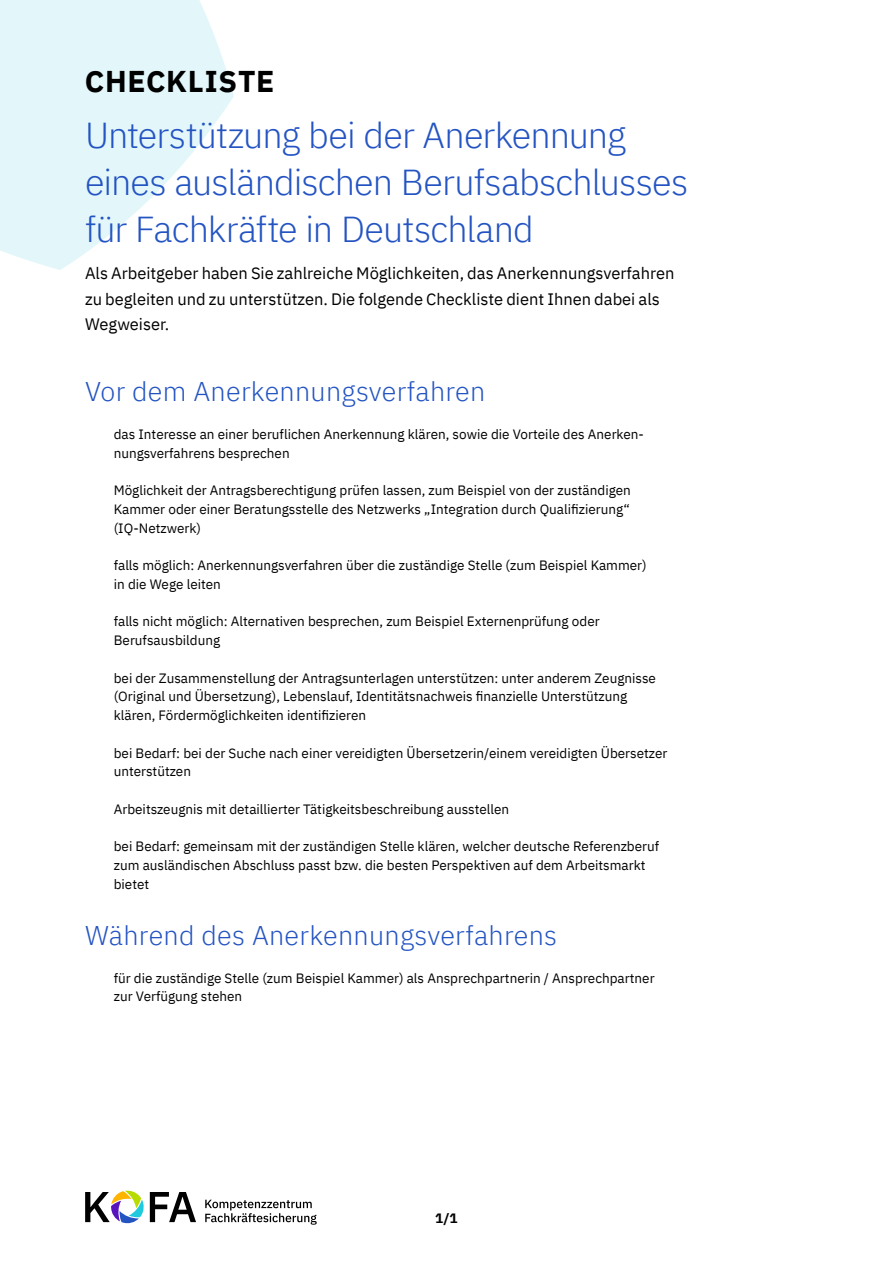
<style>
.page{position:relative;width:893px;height:1263px;background:#fff}
.page>*{position:absolute;margin:0;border:0;box-sizing:border-box;transform-origin:0 0}
.t1{font:300 36px/46.8px "IBM Plex Sans";letter-spacing:-.025em;color:#2454c2}
.t2{font:700 30px "IBM Plex Sans";letter-spacing:.025em;color:#000}
.t3{font:300 27px "IBM Plex Sans";letter-spacing:.01em;color:#2454c2}
.t4{font:16.5px/25.5px "IBM Plex Sans";color:#000}
.t5{font:13.5px/18.8px "IBM Plex Sans";color:#000}
.t6{font:700 13.5px "IBM Plex Sans";color:#000}
</style>
<div class="page">
<svg style="left:0;top:0;width:234px;height:270px;fill:#e3f7fa"></svg>
<svg style="left:85px;top:1190px;width:111px;height:34px"></svg>
<svg style="left:205px;top:1200px;width:112px;height:25px"></svg>
<h2 class="t2" style="left:85px;top:57px;width:191px">CHECKLISTE</h2>
<h1 class="t1" style="left:85px;top:109px;width:605px">Unterstützung bei der Anerkennung eines ausländischen Berufsabschlusses für Fachkräfte in Deutschland</h1>
<p class="t4" style="left:85px;top:259px;width:591px">Als Arbeitgeber haben Sie zahlreiche Möglichkeiten, das Anerkennungsverfahren zu begleiten und zu unterstützen. Die folgende Checkliste dient Ihnen dabei als<br>Wegweiser.</p>
<h3 class="t3" style="left:85px;top:371px;width:402px">Vor dem Anerkennungsverfahren</h3>
<p class="t5" style="left:114px;top:424px;width:532px">das Interesse an einer beruflichen Anerkennung klären, sowie die Vorteile des Anerken&shy;nungsverfahrens besprechen</p>
<p class="t5" style="left:114px;top:480px;width:519px;text-align:justify">Möglichkeit der Antragsberechtigung prüfen lassen, zum Beispiel von der zuständigen Kammer oder einer Beratungsstelle des Netzwerks „Integration durch Qualifizierung“ (IQ-Netzwerk)</p>
<p class="t5" style="left:114px;top:555px;width:534px">falls möglich: Anerkennungsverfahren über die zuständige Stelle (zum Beispiel Kammer) in die Wege leiten</p>
<p class="t5" style="left:114px;top:611px;width:487px">falls nicht möglich: Alternativen besprechen, zum Beispiel Externenprüfung oder<br>Berufsausbildung</p>
<p class="t5" style="left:114px;top:667px;width:544px">bei der Zusammenstellung der Antragsunterlagen unterstützen: unter anderem Zeugnisse (Original und Übersetzung), Lebenslauf, Identitätsnachweis finanzielle Unterstützung klären, Fördermöglichkeiten identifizieren</p>
<p class="t5" style="left:114px;top:742px;width:555px">bei Bedarf: bei der Suche nach einer vereidigten Übersetzerin/einem vereidigten Übersetzer unterstützen</p>
<p class="t5" style="left:114px;top:799px;width:397px">Arbeitszeugnis mit detaillierter Tätigkeitsbeschreibung ausstellen</p>
<p class="t5" style="left:114px;top:836px;width:547px">bei Bedarf: gemeinsam mit der zuständigen Stelle klären, welcher deutsche Referenzberuf zum ausländischen Abschluss passt bzw. die besten Perspektiven auf dem Arbeitsmarkt bietet</p>
<h3 class="t3" style="left:85px;top:915px;width:474px">Während des Anerkennungsverfahrens</h3>
<p class="t5" style="left:114px;top:967px;width:542px">für die zuständige Stelle (zum Beispiel Kammer) als Ansprechpartnerin / Ansprechpartner zur Verfügung stehen</p>
<p class="t6" style="left:435px;top:1207px;width:24px">1/1</p>
</div>
